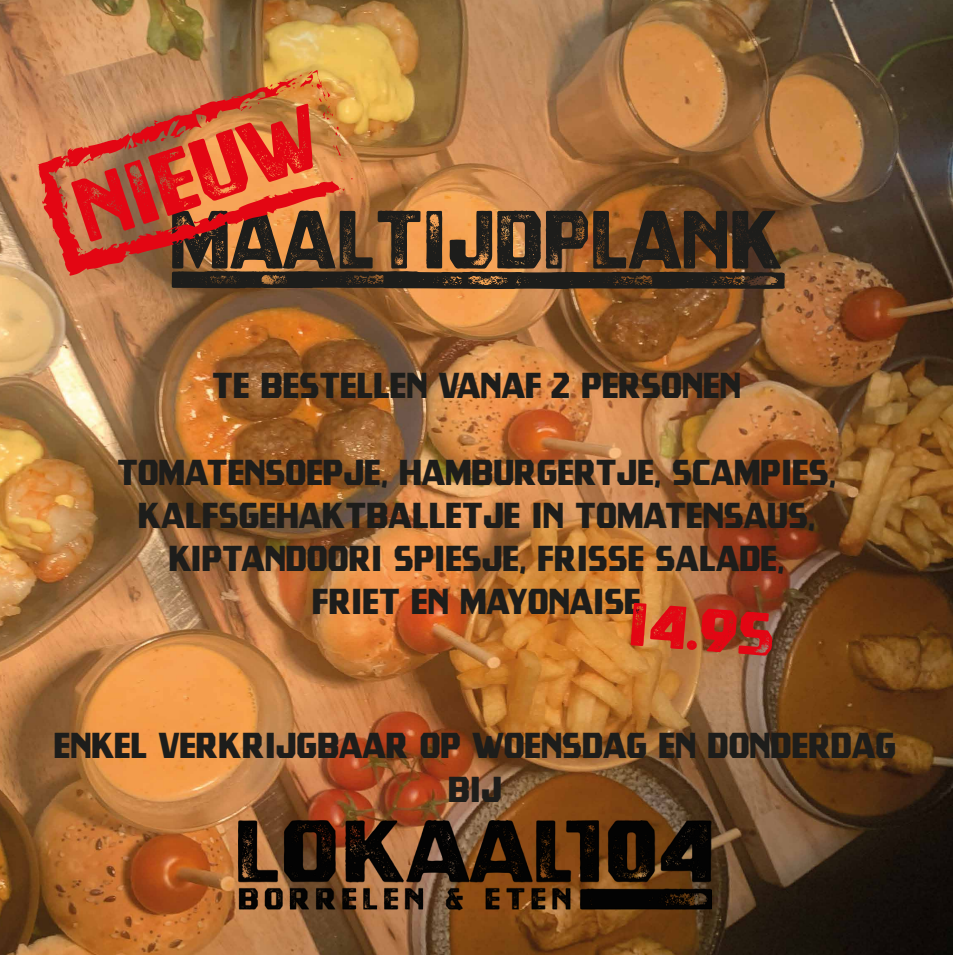
<style>
.page{position:relative;width:953px;height:955px;background:#fff}
.page>*{position:absolute;margin:0;border:0;box-sizing:border-box;transform-origin:0 0}
.t1{font:189.98px "Tradesmith Stamp";color:#1d1d1b;scale:.45 1}
.t2{font:106.12px "Tradesmith Stamp";color:#1d1d1b;scale:.81 1}
.t3{font:90px "Tradesmith Stamp";color:#e30613}
.t4{font:82.5px "Tradesmith Stamp";color:#1d1d1b}
.t5{font:60.82px "Tradesmith Stamp";color:#e30613;scale:1.1 1}
.t6{font:36px/43.2px "Tradesmith";color:#1d1d1b;text-align:center}
</style>
<div class="page">
<img style="left:0;top:0;width:952px;height:954px">
<svg style="left:340px;top:145px;width:2px;height:17px"></svg>
<svg style="left:37px;top:78px;width:303px;height:198px;background:#ce794a"></svg>
<svg style="left:64px;top:160px;width:3px;height:9px"></svg>
<svg style="left:267px;top:70px;width:66px;height:50px;background:#d28741"></svg>
<svg style="left:231px;top:96px;width:28px;height:14px"></svg>
<svg style="left:201px;top:115px;width:7px;height:9px"></svg>
<svg style="left:160px;top:137px;width:6px;height:4px"></svg>
<svg style="left:338px;top:188px;width:6px;height:5px"></svg>
<svg style="left:71px;top:228px;width:3px;height:4px"></svg>
<svg style="left:82px;top:250px;width:4px;height:4px"></svg>
<img style="left:238px;top:820px;width:473px;height:105px">
<svg style="left:206px;top:271px;width:107px;height:17px;background:#a06b37"></svg>
<h3 class="t3" style="left:65px;top:171px;width:254px;rotate:-18deg">NIEUW</h3>
<h3 class="t4" style="left:169px;top:200px;width:615px">MAALTIJDPLANK</h3>
<h2 class="t2" style="left:260px;top:266px;width:36px;rotate:90deg">I</h2>
<h1 class="t1" style="left:444px;top:266px;width:62px;rotate:90deg">I</h1>
<h1 class="t1" style="left:541px;top:266px;width:64px;rotate:90deg">I</h1>
<h1 class="t1" style="left:760px;top:266px;width:65px;rotate:90deg">I<sub>I</sub>I</h1>
<p class="t6" style="left:212px;top:365px;width:530px">TE BESTELLEN VANAF 2 PERSONEN</p>
<p class="t6" style="left:117px;top:451px;width:719px">TOMATENSOEPJE, HAMBURGERTJE, SCAMPIES, KALFSGEHAKTBALLETJE IN TOMATENSAUS, KIPTANDOORI SPIESJE, FRISSE SALADE,<br>FRIET EN MAYONAISE</p>
<h3 class="t5" style="left:631px;top:595px;width:133px;rotate:4deg">14.95</h3>
<p class="t6" style="left:54px;top:725px;width:843px">ENKEL VERKRIJGBAAR OP WOENSDAG EN DONDERDAG<br>BIJ</p>
</div>
